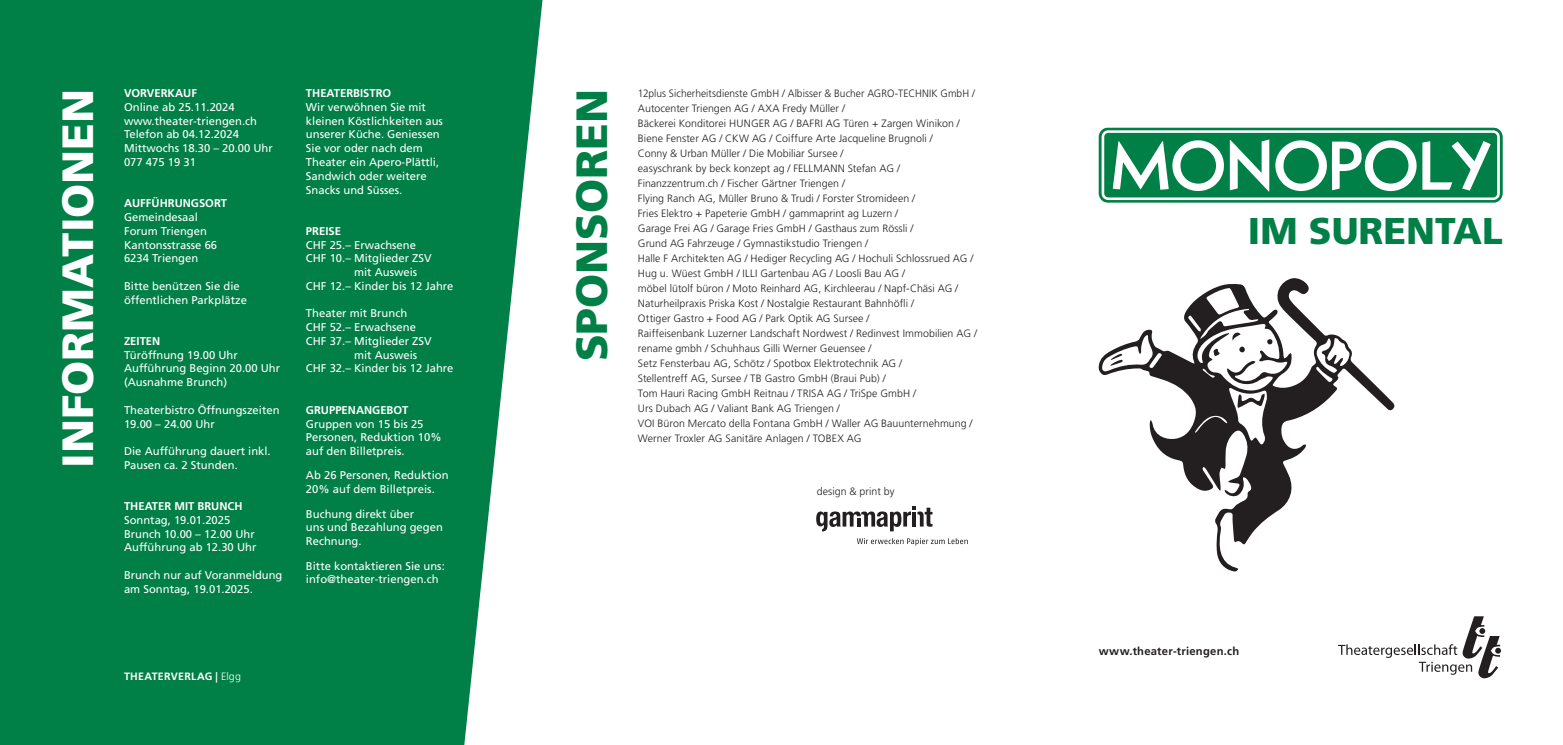
<style>
.page{position:relative;width:1563px;height:745px;background:#fff}
.page>*{position:absolute;margin:0;border:0;box-sizing:border-box;transform-origin:0 0}
.t1{font:900 43.75px "Frutiger LT Std";color:#fff}
.t2{font:900 43.75px "Frutiger LT Std";color:#007f46}
.t3{font:900 37.25px "Frutiger LT Std";color:#007f46}
.t4{font:11.25px/13.8px "Frutiger LT Std";color:#fff}
.t5{font:700 11.25px "Frutiger LT Std";color:#fff}
.t6{font:700 11.25px "Frutiger LT Std";letter-spacing:.02em;color:#231f20}
.t7{font:300 10.62px/15px "Frutiger LT Std";letter-spacing:.005em;color:#231f20;scale:.96 1}
.t8{font:700 10.62px "Frutiger LT Std";letter-spacing:.025em;color:#fff}
.t9{font:300 10.62px "Frutiger LT Std";letter-spacing:.005em;color:#231f20}
.s1{font-weight:300}
</style>
<div class="page">
<svg style="left:1098px;top:278px;width:297px;height:293px"></svg>
<svg style="left:1213px;top:348px;width:7px;height:8px"></svg>
<svg style="left:1231px;top:332px;width:9px;height:8px"></svg>
<svg style="left:1239px;top:346px;width:6px;height:6px"></svg>
<svg style="left:1267px;top:339px;width:5px;height:5px"></svg>
<svg style="left:1237px;top:393px;width:27px;height:15px"></svg>
<svg style="left:1110px;top:353px;width:12px;height:12px"></svg>
<svg style="left:1098px;top:128px;width:404px;height:74px"></svg>
<svg style="left:0;top:0;width:543px;height:744px;background:#128853"></svg>
<svg style="left:1338px;top:616px;width:163px;height:61px"></svg>
<svg style="left:816px;top:506px;width:116px;height:25px"></svg>
<svg style="left:857px;top:538px;width:110px;height:7px"></svg>
<p class="t1" style="left:51px;top:467px;width:380px;rotate:-90deg">INFORMATIONEN</p>
<p class="t5" style="left:124px;top:86px;width:74px">VORVERKAUF</p>
<p class="t4" style="left:124px;top:100px;width:112px">Online ab 25.11.2024</p>
<p class="t4" style="left:124px;top:114px;width:134px">www.theater-triengen.ch</p>
<p class="t4" style="left:124px;top:128px;width:116px">Telefon ab 04.12.2024</p>
<p class="t4" style="left:124px;top:141px;width:150px">Mittwochs 18.30 – 20.00 Uhr</p>
<p class="t4" style="left:124px;top:155px;width:73px">077 475 19 31</p>
<p class="t5" style="left:124px;top:196px;width:104px">AUFFÜHRUNGSORT</p>
<p class="t4" style="left:124px;top:210px;width:84px">Gemeindesaal<br>Forum Triengen</p>
<p class="t4" style="left:124px;top:238px;width:95px">Kantonsstrasse 66</p>
<p class="t4" style="left:124px;top:251px;width:76px">6234 Triengen</p>
<p class="t4" style="left:124px;top:279px;width:117px">Bitte benützen Sie die</p>
<p class="t4" style="left:124px;top:293px;width:124px">öffentlichen Parkplätze</p>
<p class="t5" style="left:124px;top:334px;width:38px">ZEITEN</p>
<p class="t4" style="left:124px;top:348px;width:115px">Türöffnung 19.00 Uhr</p>
<p class="t4" style="left:124px;top:361px;width:158px">Aufführung Beginn 20.00 Uhr (Ausnahme Brunch)</p>
<p class="t4" style="left:124px;top:403px;width:157px">Theaterbistro Öffnungszeiten<br>19.00 – 24.00 Uhr</p>
<p class="t4" style="left:124px;top:444px;width:148px">Die Aufführung dauert inkl.</p>
<p class="t4" style="left:124px;top:458px;width:115px">Pausen ca. 2 Stunden.</p>
<p class="t5" style="left:124px;top:499px;width:120px">THEATER MIT BRUNCH</p>
<p class="t4" style="left:124px;top:513px;width:108px">Sonntag, 19.01.2025</p>
<p class="t4" style="left:124px;top:526px;width:132px">Brunch 10.00 – 12.00 Uhr</p>
<p class="t4" style="left:124px;top:540px;width:134px">Aufführung ab 12.30 Uhr</p>
<p class="t4" style="left:124px;top:568px;width:160px">Brunch nur auf Voranmeldung am Sonntag, 19.01.2025.</p>
<p class="t5" style="left:306px;top:86px;width:87px">THEATERBISTRO</p>
<p class="t4" style="left:306px;top:100px;width:138px">Wir verwöhnen Sie mit kleinen Köstlichkeiten aus unserer Küche. Geniessen<br>Sie vor oder nach dem<br>Theater ein Apero-Plättli,<br>Sandwich oder weitere<br>Snacks und Süsses.</p>
<p class="t5" style="left:306px;top:224px;width:37px">PREISE</p>
<p class="t4" style="left:306px;top:238px;width:112px">CHF 25.– Erwachsene</p>
<p class="t4" style="left:354px;top:251px;width:79px;text-indent:-48px">CHF 10.– Mitglieder ZSV mit Ausweis</p>
<p class="t4" style="left:306px;top:279px;width:149px">CHF 12.– Kinder bis 12 Jahre</p>
<p class="t4" style="left:306px;top:306px;width:103px">Theater mit Brunch</p>
<p class="t4" style="left:306px;top:320px;width:112px">CHF 52.– Erwachsene</p>
<p class="t4" style="left:354px;top:334px;width:79px;text-indent:-48px">CHF 37.– Mitglieder ZSV mit Ausweis</p>
<p class="t4" style="left:306px;top:361px;width:149px">CHF 32.– Kinder bis 12 Jahre</p>
<p class="t5" style="left:306px;top:403px;width:104px">GRUPPENANGEBOT</p>
<p class="t4" style="left:306px;top:416px;width:137px">Gruppen von 15 bis 25<br>Personen, Reduktion 10% auf den Billetpreis.</p>
<p class="t4" style="left:306px;top:468px;width:144px">Ab 26 Personen, Reduktion<br>20% auf dem Billetpreis.</p>
<p class="t4" style="left:306px;top:506px;width:138px">Buchung direkt über<br>uns und Bezahlung gegen<br>Rechnung.</p>
<p class="t4" style="left:306px;top:558px;width:140px">Bitte kontaktieren Sie uns:</p>
<p class="t4" style="left:306px;top:572px;width:134px">info@theater-triengen.ch</p>
<p class="t8" style="left:124px;top:670px;width:118px">THEATERVERLAG | <span class="s1">Elgg</span></p>
<p class="t2" style="left:565px;top:361px;width:274px;rotate:-90deg">SPONSOREN</p>
<p class="t7" style="left:638px;top:86px;width:355px">12plus Sicherheitsdienste GmbH / Albisser &amp; Bucher AGRO-TECHNIK GmbH / Autocenter Triengen AG / AXA Fredy Müller /<br>Bäckerei Konditorei HUNGER AG / BAFRI AG Türen + Zargen Winikon / Biene Fenster AG / CKW AG / Coiffure Arte Jacqueline Brugnoli /<br>Conny &amp; Urban Müller / Die Mobiliar Sursee /<br>easyschrank by beck konzept ag / FELLMANN Stefan AG / Finanzzentrum.ch / Fischer Gärtner Triengen /<br>Flying Ranch AG, Müller Bruno &amp; Trudi / Forster Stromideen /<br>Fries Elektro + Papeterie GmbH / gammaprint ag Luzern /<br>Garage Frei AG / Garage Fries GmbH / Gasthaus zum Rössli /<br>Grund AG Fahrzeuge / Gymnastikstudio Triengen /<br>Halle F Architekten AG / Hediger Recycling AG / Hochuli Schlossrued AG / Hug u. Wüest GmbH / ILLI Gartenbau AG / Loosli Bau AG /<br>möbel lütolf büron / Moto Reinhard AG, Kirchleerau / Napf-Chäsi AG / Naturheilpraxis Priska Kost / Nostalgie Restaurant Bahnhöfli /<br>Ottiger Gastro + Food AG / Park Optik AG Sursee /<br>Raiffeisenbank Luzerner Landschaft Nordwest / Redinvest Immobilien AG / rename gmbh / Schuhhaus Gilli Werner Geuensee /<br>Setz Fensterbau AG, Schötz / Spotbox Elektrotechnik AG /<br>Stellentreff AG, Sursee / TB Gastro GmbH (Braui Pub) /<br>Tom Hauri Racing GmbH Reitnau / TRISA AG / TriSpe GmbH /<br>Urs Dubach AG / Valiant Bank AG Triengen /<br>VOI Büron Mercato della Fontana GmbH / Waller AG Bauunternehmung / Werner Troxler AG Sanitäre Anlagen / TOBEX AG</p>
<p class="t9" style="left:817px;top:484px;width:79px">design &amp; print by</p>
<p class="t3" style="left:1248px;top:208px;width:256px">IM SURENTAL</p>
<p class="t6" style="left:1098px;top:644px;width:142px">www.theater-triengen.ch</p>
</div>
